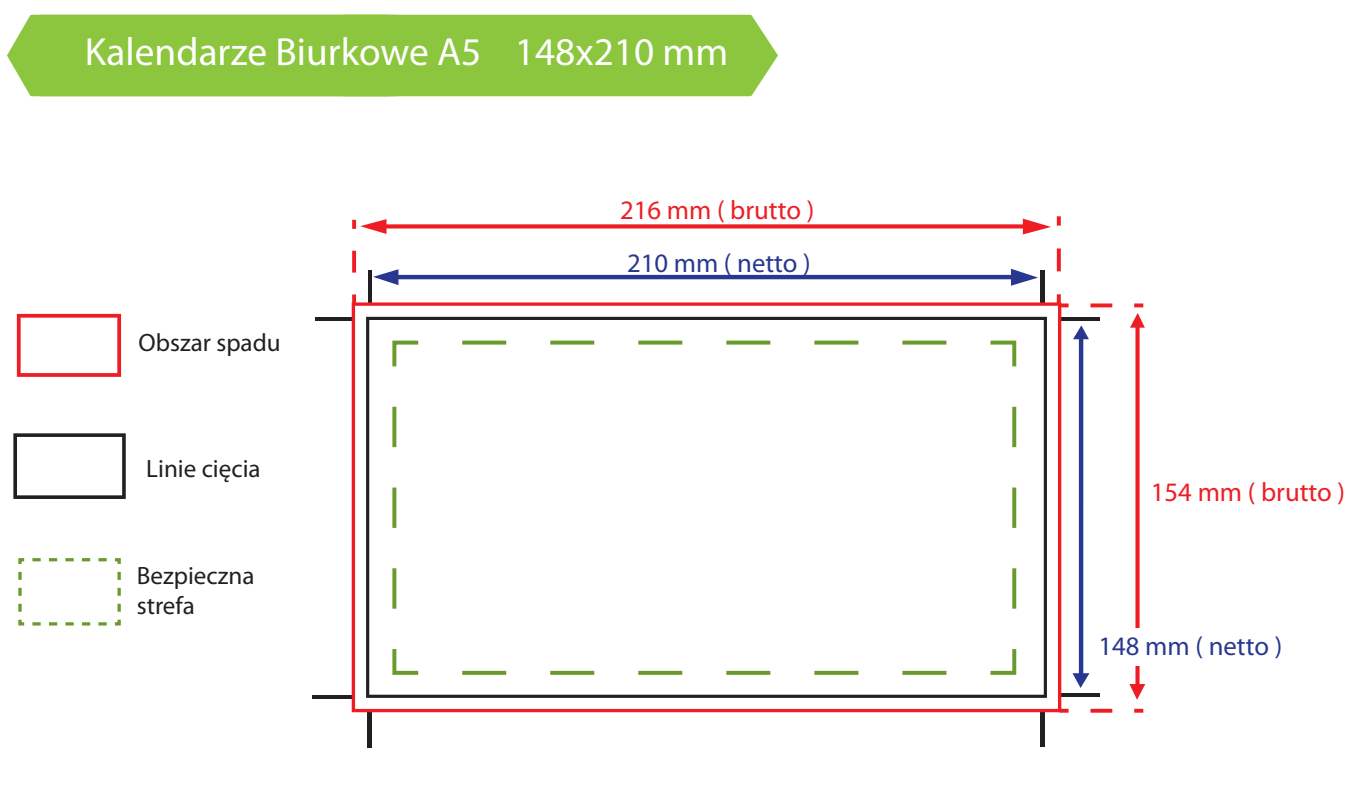
<style>
.page{position:relative;width:1360px;height:800px;background:#fff}
.page>*{position:absolute;margin:0;border:0;box-sizing:border-box;transform-origin:0 0}
.t1{font:39.4px "Myriad Pro";color:#fff}
.t2{font:26.8px "Myriad Pro";color:#ee1d23}
.t3{font:26.8px "Myriad Pro";color:#283890}
.t4{font:25px/30.2px "Myriad Pro";color:#231f20}
</style>
<div class="page">
<hr style="left:315px;top:317px;width:38px;height:3px;background:#231f20">
<hr style="left:368px;top:270px;width:4px;height:35px;background:#231f20">
<hr style="left:1060px;top:317px;width:40px;height:3px;background:#231f20">
<hr style="left:1041px;top:270px;width:4px;height:35px;background:#231f20">
<hr style="left:1060px;top:693px;width:40px;height:4px;background:#231f20">
<hr style="left:1041px;top:710px;width:4px;height:36px;background:#231f20">
<hr style="left:312px;top:695px;width:41px;height:3px;background:#231f20">
<div style="left:367px;top:711px;width:5px;height:37px;background:#231f20"></div>
<svg style="left:352px;top:302px;width:709px;height:410px"></svg>
<svg style="left:1129px;top:313px;width:16px;height:387px"></svg>
<svg style="left:373px;top:269px;width:665px;height:17px"></svg>
<svg style="left:1072px;top:325px;width:17px;height:363px"></svg>
<svg style="left:1057px;top:294px;width:4px;height:10px"></svg>
<svg style="left:1057px;top:248px;width:4px;height:23px"></svg>
<svg style="left:1057px;top:216px;width:4px;height:10px"></svg>
<svg style="left:352px;top:294px;width:4px;height:10px"></svg>
<svg style="left:352px;top:250px;width:4px;height:23px"></svg>
<svg style="left:352px;top:219px;width:699px;height:15px"></svg>
<svg style="left:1060px;top:303px;width:9px;height:4px"></svg>
<svg style="left:1090px;top:303px;width:23px;height:4px"></svg>
<svg style="left:1134px;top:303px;width:9px;height:4px"></svg>
<svg style="left:1060px;top:709px;width:9px;height:4px"></svg>
<svg style="left:1090px;top:709px;width:23px;height:4px"></svg>
<svg style="left:1134px;top:709px;width:9px;height:4px"></svg>
<div style="left:1094px;top:628px;width:93px;height:37px;background:#fff"></div>
<div style="left:7px;top:15px;width:771px;height:81px;background:#8bc63e"></div>
<svg style="left:17px;top:314px;width:104px;height:63px"></svg>
<svg style="left:13px;top:433px;width:113px;height:66px"></svg>
<svg style="left:18px;top:558px;width:103px;height:68px"></svg>
<h1 class="t1" style="left:85px;top:28px;width:645px">Kalendarze Biurkowe A5 148x210 mm</h1>
<p class="t2" style="left:620px;top:194px;width:196px">216 mm ( brutto )</p>
<p class="t4" style="left:139px;top:327px;width:144px">Obszar spadu</p>
<p class="t4" style="left:146px;top:453px;width:116px">Linie cięcia</p>
<p class="t4" style="left:137px;top:560px;width:119px">Bezpieczna strefa</p>
<p class="t3" style="left:627px;top:247px;width:185px">210 mm ( netto )</p>
<p class="t2" style="left:1151px;top:476px;width:196px">154 mm ( brutto )</p>
<p class="t3" style="left:1099px;top:630px;width:185px">148 mm ( netto )</p>
</div>
